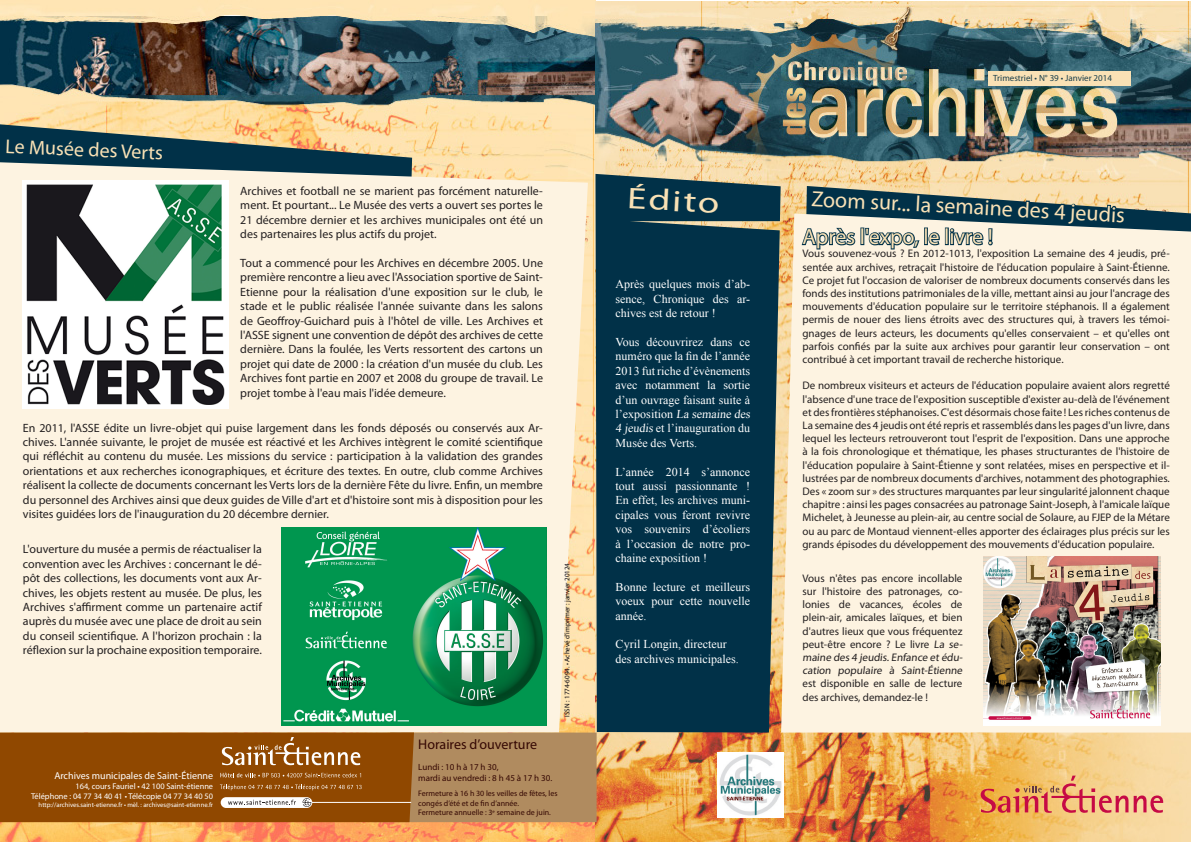
<style>
.page{position:relative;width:1191px;height:842px;background:#fff}
.page>*{position:absolute;margin:0;border:0;box-sizing:border-box;transform-origin:0 0}
.t1{font:30px "Myriad Pro";color:#f9e1b5;scale:1.3 1}
.t2{font:22px "Myriad Pro";color:#f9e1b5}
.t3{font:20px "Myriad Pro";color:#f9e1b5}
.t4{font:14px "Myriad Pro";color:#350803}
.t5{font:12px/14.4px "Myriad Pro";color:#231f20;text-align:justify}
.t6{font:12px/14.4px "Times New Roman";color:#fff;text-align:justify}
.t7{font:11px/13.2px "Myriad Pro";color:#231f20;text-align:justify}
.t8{font:10px "Myriad Pro";color:#fff}
.t9{font:9px "Myriad Pro";color:#350803}
.t10{font:9px "Myriad Pro";color:#1c404c}
.t11{font:8.3px "Myriad Pro";color:#fff}
.t12{font:8px/9.6px "Myriad Pro";color:#350803}
.t13{font:7px "Myriad Pro";color:#07050f}
.t14{font:6.7px "Myriad Pro";color:#fff}
</style>
<div class="page">
<img style="left:0;top:0;width:1190px;height:842px">
<svg style="left:0;top:124px;width:412px;height:38px;background:#9a9375"></svg>
<div style="left:781px;top:214px;width:410px;height:518px;background:#fdf3e1"></div>
<div style="left:0;top:162px;width:588px;height:570px;background:#fdf3e1"></div>
<svg style="left:980px;top:776px;width:183px;height:37px;background:#e89f6c"></svg>
<img style="left:983px;top:557px;width:177px;height:168px">
<img style="left:282px;top:527px;width:264px;height:198px">
<img style="left:23px;top:181px;width:205px;height:227px">
<div style="left:595px;top:174px;width:185px;height:558px;background:#013148"></div>
<div style="left:988px;top:71px;width:142px;height:15px;background:#f9e1b5"></div>
<svg style="left:800px;top:125px;width:326px;height:177px;background:#b5b4a3"></svg>
<svg style="left:5px;top:59px;width:159px;height:190px"></svg>
<img style="left:717px;top:752px;width:66px;height:66px">
<svg style="left:0;top:732px;width:596px;height:90px;background:#9e6428"></svg>
<p class="t3" style="left:6px;top:133px;width:159px;rotate:3deg">Le Musée des Verts</p>
<p class="t5" style="left:240px;top:184px;width:304px">Archives et football ne se marient pas forcément naturelle&shy;ment. Et pourtant... Le Musée des verts a ouvert ses portes le 21 décembre dernier et les archives municipales ont été un des partenaires les plus actifs du projet.</p>
<p class="t5" style="left:240px;top:256px;width:304px">Tout a commencé pour les Archives en décembre 2005. Une première rencontre a lieu avec l'Association sportive de Saint-Etienne pour la réalisation d'une exposition sur le club, le stade et le public réalisée l'année suivante dans les salons de Geoffroy-Guichard puis à l'hôtel de ville. Les Archives et l'ASSE signent une convention de dépôt des archives de cette dernière. Dans la foulée, les Verts ressortent des cartons un projet qui date de 2000 : la création d'un musée du club. Les Archives font partie en 2007 et 2008 du groupe de travail. Le projet tombe à l'eau mais l'idée demeure.</p>
<p class="t5" style="left:23px;top:420px;width:521px">En 2011, l'ASSE édite un livre-objet qui puise largement dans les fonds déposés ou conservés aux Ar&shy;chives. L'année suivante, le projet de musée est réactivé et les Archives intègrent le comité scientifique qui réfléchit au contenu du musée. Les missions du service : participation à la validation des grandes orientations et aux recherches iconographiques, et écriture des textes. En outre, club comme Archives réalisent la collecte de documents concernant les Verts lors de la dernière Fête du livre. Enfin, un membre du personnel des Archives ainsi que deux guides de Ville d'art et d'histoire sont mis à disposition pour les visites guidées lors de l'inauguration du 20 décembre dernier.</p>
<p class="t5" style="left:23px;top:542px;width:240px">L'ouverture du musée a permis de réactualiser la convention avec les Archives : concernant le dé&shy;pôt des collections, les documents vont aux Ar&shy;chives, les objets restent au musée. De plus, les Archives s'affirment comme un partenaire actif auprès du musée avec une place de droit au sein du conseil scientifique. A l'horizon prochain : la réflexion sur la prochaine exposition temporaire.</p>
<p class="t13" style="left:563px;top:717px;width:155px;rotate:-90deg">ISSN : 1774-6094. • Achevé d’imprimer : janvier 20124</p>
<p class="t8" style="left:54px;top:769px;width:160px">Archives municipales de Saint-Étienne</p>
<p class="t11" style="left:75px;top:781px;width:139px">164, cours Fauriel • 42 100 Saint-étienne</p>
<p class="t11" style="left:31px;top:791px;width:184px">Téléphone : 04 77 34 40 41 • Télécopie 04 77 34 40 50</p>
<p class="t14" style="left:39px;top:800px;width:176px">http://archives.saint-etienne.fr • mèl. : archives@saint-etienne.fr</p>
<p class="t4" style="left:418px;top:736px;width:120px">Horaires d’ouverture</p>
<p class="t9" style="left:418px;top:761px;width:82px">Lundi : 10 h à 17 h 30,</p>
<p class="t9" style="left:418px;top:772px;width:135px">mardi au vendredi : 8 h 45 à 17 h 30.</p>
<p class="t12" style="left:418px;top:788px;width:141px">Fermeture à 16 h 30 les veilles de fêtes, les congés d’été et de fin d’année.<br>Fermeture annuelle : 3<sup>e</sup> semaine de juin.</p>
<p class="t1" style="left:628px;top:180px;width:73px;rotate:3deg">Édito</p>
<p class="t6" style="left:615px;top:277px;width:136px">Après quelques mois d’ab&shy;sence, Chronique des ar&shy;chives est de retour !</p>
<p class="t6" style="left:615px;top:334px;width:138px;text-align:left">Vous découvrirez dans ce numéro que la fin de l’année<br>2013 fut riche d’évènements avec notamment la sortie d’un ouvrage faisant suite à l’exposition La semaine des<br>4 jeudis et l’inauguration du<br>Musée des Verts.</p>
<p class="t6" style="left:615px;top:464px;width:136px">L’année 2014 s’annonce tout aussi passionnante !<br>En effet, les archives muni&shy;cipales vous feront revivre vos souvenirs d’écoliers à l’occasion de notre pro&shy;chaine exposition !</p>
<p class="t6" style="left:615px;top:579px;width:136px">Bonne lecture et meilleurs voeux pour cette nouvelle année.</p>
<p class="t6" style="left:615px;top:637px;width:112px">Cyril Longin, directeur</p>
<p class="t6" style="left:615px;top:651px;width:124px">des archives municipales.</p>
<p class="t10" style="left:993px;top:72px;width:120px">Trimestriel • N° 39 • Janvier 2014</p>
<p class="t2" style="left:812px;top:185px;width:315px;rotate:3deg">Zoom sur... la semaine des 4 jeudis</p>
<p class="t2" style="left:802px;top:223px;width:192px">Après l'expo, le livre !</p>
<p class="t7" style="left:802px;top:247px;width:369px">Vous souvenez-vous ? En 2012-1013, l'exposition La semaine des 4 jeudis, pré&shy;sentée aux archives, retraçait l'histoire de l'éducation populaire à Saint-Étienne.<br>Ce projet fut l'occasion de valoriser de nombreux documents conservés dans les fonds des institutions patrimoniales de la ville, mettant ainsi au jour l'ancrage des mouvements d'éducation populaire sur le territoire stéphanois. Il a également permis de nouer des liens étroits avec des structures qui, à travers les témoi&shy;gnages de leurs acteurs, les documents qu'elles conservaient – et qu'elles ont parfois confiés par la suite aux archives pour garantir leur conservation – ont contribué à cet important travail de recherche historique.</p>
<p class="t7" style="left:802px;top:379px;width:369px">De nombreux visiteurs et acteurs de l'éducation populaire avaient alors regretté l'absence d'une trace de l'exposition susceptible d'exister au-delà de l'événement et des frontières stéphanoises. C'est désormais chose faite ! Les riches contenus de La semaine des 4 jeudis ont été repris et rassemblés dans les pages d'un livre, dans lequel les lecteurs retrouveront tout l'esprit de l'exposition. Dans une approche à la fois chronologique et thématique, les phases structurantes de l'histoire de l'éducation populaire à Saint-Étienne y sont relatées, mises en perspective et il&shy;lustrées par de nombreux documents d'archives, notamment des photographies.<br>Des « zoom sur » des structures marquantes par leur singularité jalonnent chaque chapitre : ainsi les pages consacrées au patronage Saint-Joseph, à l'amicale laïque Michelet, à Jeunesse au plein-air, au centre social de Solaure, au FJEP de la Métare ou au parc de Montaud viennent-elles apporter des éclairages plus précis sur les grands épisodes du développement des mouvements d'éducation populaire.</p>
<p class="t7" style="left:802px;top:571px;width:163px;text-align:left">Vous n'êtes pas encore incollable sur l'histoire des patronages, co&shy;lonies de vacances, écoles de plein-air, amicales laïques, et bien d'autres lieux que vous fréquentez peut-être encore ? Le livre La se&shy;maine des 4 jeudis.Enfance et édu&shy;cation populaire à Saint-Étienne est disponible en salle de lecture des archives, demandez-le !</p>
</div>
